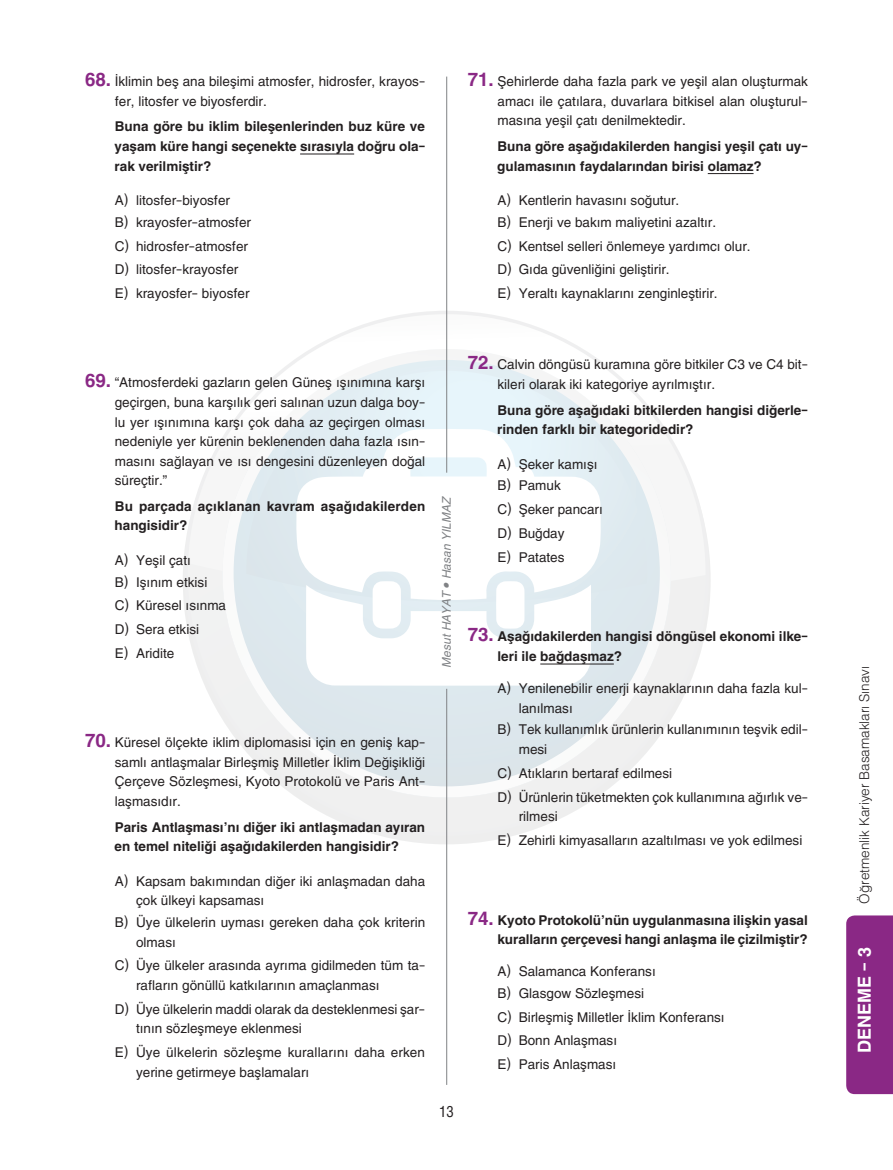
<style>
.page{position:relative;width:893px;height:1170px;background:#fff}
.page>*{position:absolute;margin:0;border:0;box-sizing:border-box;transform-origin:0 0}
.t1{font:700 18px "CANT Adahelvetica";color:#fff}
.t2{font:14.85px "yargi Helvetica Condensed";color:#231f20}
.t3{font:13.5px/19.5px "CANT Adahelvetica";color:#231f20}
.t4{font:700 13.5px/19.6px "CANT Adahelvetica";color:#231f20}
.t5{font:300 13.5px "yargi Helvetica";color:#231f20}
.t6{font:italic 12px "CANT Adahelvetica";color:#808285}
.s1{font-family:"yargi Helvetica";font-weight:700;font-size:18.75px;color:#8a2885}
.s2{font-family:"yargi Helvetica";font-size:18.75px;color:#8a2885}
</style>
<div class="page">
<svg style="left:188px;top:528px;width:518px;height:304px"></svg>
<svg style="left:223px;top:581px;width:448px;height:216px"></svg>
<div style="left:246px;top:581px;width:401px;height:21px;background:#dde9ee"></div>
<svg style="left:188px;top:314px;width:517px;height:267px"></svg>
<svg style="left:296px;top:429px;width:305px;height:171px"></svg>
<svg style="left:306px;top:581px;width:285px;height:104px"></svg>
<div style="left:846px;top:915px;width:47px;height:178px;background:#8a2885"></div>
<hr style="left:446px;top:688px;width:1px;height:396px;background:#808285">
<hr style="left:446px;top:77px;width:1px;height:395px;background:#808285">
<hr style="left:300px;top:154px;width:54px;height:1px;background:#231f20">
<hr style="left:708px;top:173px;width:45px;height:1px;background:#231f20">
<hr style="left:540px;top:663px;width:74px;height:1px;background:#231f20">
<p class="t3" style="left:115px;top:70px;width:312px;text-indent:-30px"><span class="s1">68.</span> İklimin beş ana bileşimi atmosfer, hidrosfer, krayos&shy;fer, litosfer ve biyosferdir.</p>
<p class="t4" style="left:115px;top:115px;width:312px;text-align:justify">Buna göre bu iklim bileşenlerinden buz küre ve yaşam küre hangi seçenekte sırasıyla doğru ola&shy;rak verilmiştir?</p>
<p class="t3" style="left:115px;top:188px;width:138px;line-height:21.8px">A) litosfer-biyosfer<br>B) krayosfer-atmosfer</p>
<p class="t3" style="left:115px;top:232px;width:136px;line-height:23.9px">C) hidrosfer-atmosfer<br>D) litosfer-krayosfer<br>E) krayosfer- biyosfer</p>
<p class="t3" style="left:497px;top:70px;width:312px;text-align:justify;text-indent:-30px"><span class="s1">71.</span> Şehirlerde daha fazla park ve yeşil alan oluşturmak amacı ile çatılara, duvarlara bitkisel alan oluşturul&shy;masına yeşil çatı denilmektedir.</p>
<p class="t4" style="left:497px;top:135px;width:312px">Buna göre aşağıdakilerden hangisi yeşil çatı uy&shy;gulamasının faydalarından birisi olamaz?</p>
<p class="t3" style="left:497px;top:188px;width:220px;line-height:21.8px">A) Kentlerin havasını soğutur.<br>B) Enerji ve bakım maliyetini azaltır.</p>
<p class="t3" style="left:497px;top:232px;width:255px;line-height:23.9px">C) Kentsel selleri önlemeye yardımcı olur.<br>D) Gıda güvenliğini geliştirir.<br>E) Yeraltı kaynaklarını zenginleştirir.</p>
<p class="t3" style="left:115px;top:371px;width:312px;text-align:justify;text-indent:-30px"><span class="s1">69.</span> “Atmosferdeki gazların gelen Güneş ışınımına karşı geçirgen, buna karşılık geri salınan uzun dalga boy&shy;lu yer ışınımına karşı çok daha az geçirgen olması nedeniyle yer kürenin beklenenden daha fazla ısın&shy;masını sağlayan ve ısı dengesini düzenleyen doğal süreçtir.”</p>
<p class="t4" style="left:115px;top:495px;width:312px">Bu parçada açıklanan kavram aşağıdakilerden hangisidir?</p>
<p class="t3" style="left:115px;top:548px;width:94px;line-height:21.8px">A) Yeşil çatı<br>B) Işınım etkisi</p>
<p class="t3" style="left:115px;top:592px;width:113px;line-height:23.9px">C) Küresel ısınma<br>D) Sera etkisi<br>E) Aridite</p>
<p class="t3" style="left:115px;top:731px;width:312px;text-align:justify;text-indent:-30px"><span class="s1">70.</span> Küresel ölçekte iklim diplomasisi için en geniş kap&shy;samlı antlaşmalar Birleşmiş Milletler İklim Değişikliği Çerçeve Sözleşmesi, Kyoto Protokolü ve Paris Ant&shy;laşmasıdır.</p>
<p class="t4" style="left:115px;top:815px;width:312px">Paris Antlaşması’nı diğer iki antlaşmadan ayıran en temel niteliği aşağıdakilerden hangisidir?</p>
<p class="t3" style="left:136px;top:869px;width:291px;text-indent:-21px">A) Kapsam bakımından diğer iki anlaşmadan daha çok ülkeyi kapsaması</p>
<p class="t3" style="left:136px;top:911px;width:291px;text-indent:-21px">B) Üye ülkelerin uyması gereken daha çok kriterin olması</p>
<p class="t3" style="left:136px;top:954px;width:291px;text-indent:-21px">C) Üye ülkeler arasında ayrıma gidilmeden tüm ta&shy;rafların gönüllü katkılarının amaçlanması</p>
<p class="t3" style="left:136px;top:997px;width:290px;text-indent:-21px">D) Üye ülkelerin maddi olarak da desteklenmesi şar&shy;tının sözleşmeye eklenmesi</p>
<p class="t3" style="left:136px;top:1041px;width:291px;text-indent:-21px">E) Üye ülkelerin sözleşme kurallarını daha erken yerine getirmeye başlamaları</p>
<p class="t6" style="left:436px;top:667px;width:173px;rotate:-90deg">Mesut HAYAT • Hasan YILMAZ</p>
<p class="t3" style="left:497px;top:353px;width:312px;text-indent:-30px"><span class="s1">72.</span> Calvin döngüsü kuramına göre bitkiler C3 ve C4 bit&shy;kileri olarak iki kategoriye ayrılmıştır.</p>
<p class="t4" style="left:497px;top:398px;width:312px">Buna göre aşağıdaki bitkilerden hangisi diğerle&shy;rinden farklı bir kategoridedir?</p>
<p class="t3" style="left:497px;top:451px;width:102px;line-height:21.8px">A) Şeker kamışı<br>B) Pamuk</p>
<p class="t3" style="left:497px;top:496px;width:107px;line-height:23.9px">C) Şeker pancarı<br>D) Buğday<br>E) Patates</p>
<p class="t4" style="left:497px;top:625px;width:312px;text-indent:-30px"><span class="s2">73.</span> Aşağıdakilerden hangisi döngüsel ekonomi ilke&shy;leri ile bağdaşmaz?</p>
<p class="t3" style="left:519px;top:677px;width:291px;text-indent:-21px">A) Yenilenebilir enerji kaynaklarının daha fazla kul&shy;lanılması</p>
<p class="t3" style="left:519px;top:718px;width:291px;text-indent:-21px">B) Tek kullanımlık ürünlerin kullanımının teşvik edil&shy;mesi</p>
<p class="t3" style="left:497px;top:759px;width:312px;line-height:23.9px">C) Atıkların bertaraf edilmesi<br>D) Ürünlerin tüketmekten çok kullanımına ağırlık ve-</p>
<p class="t3" style="left:497px;top:803px;width:306px;line-height:23.9px;text-indent:21px">rilmesi<br>E) Zehirli kimyasalların azaltılması ve yok edilmesi</p>
<p class="t2" style="left:439px;top:1102px;width:16px">13</p>
<p class="t4" style="left:468px;top:908px;width:342px;text-align:right"><span class="s2">74.</span> Kyoto Protokolü’nün uygulanmasına ilişkin yasal kuralların çerçevesi hangi anlaşma ile çizilmiştir?</p>
<p class="t3" style="left:497px;top:959px;width:160px;line-height:21.8px">A) Salamanca Konferansı<br>B) Glasgow Sözleşmesi</p>
<p class="t3" style="left:497px;top:1003px;width:229px;line-height:23.9px">C) Birleşmiş Milletler İklim Konferansı<br>D) Bonn Anlaşması<br>E) Paris Anlaşması</p>
<p class="t5" style="left:856px;top:903px;width:239px;rotate:-90deg">Öğretmenlik Kariyer Basamakları Sınavı</p>
<h1 class="t1" style="left:850px;top:1052px;width:107px;rotate:-90deg">DENEME - 3</h1>
</div>
